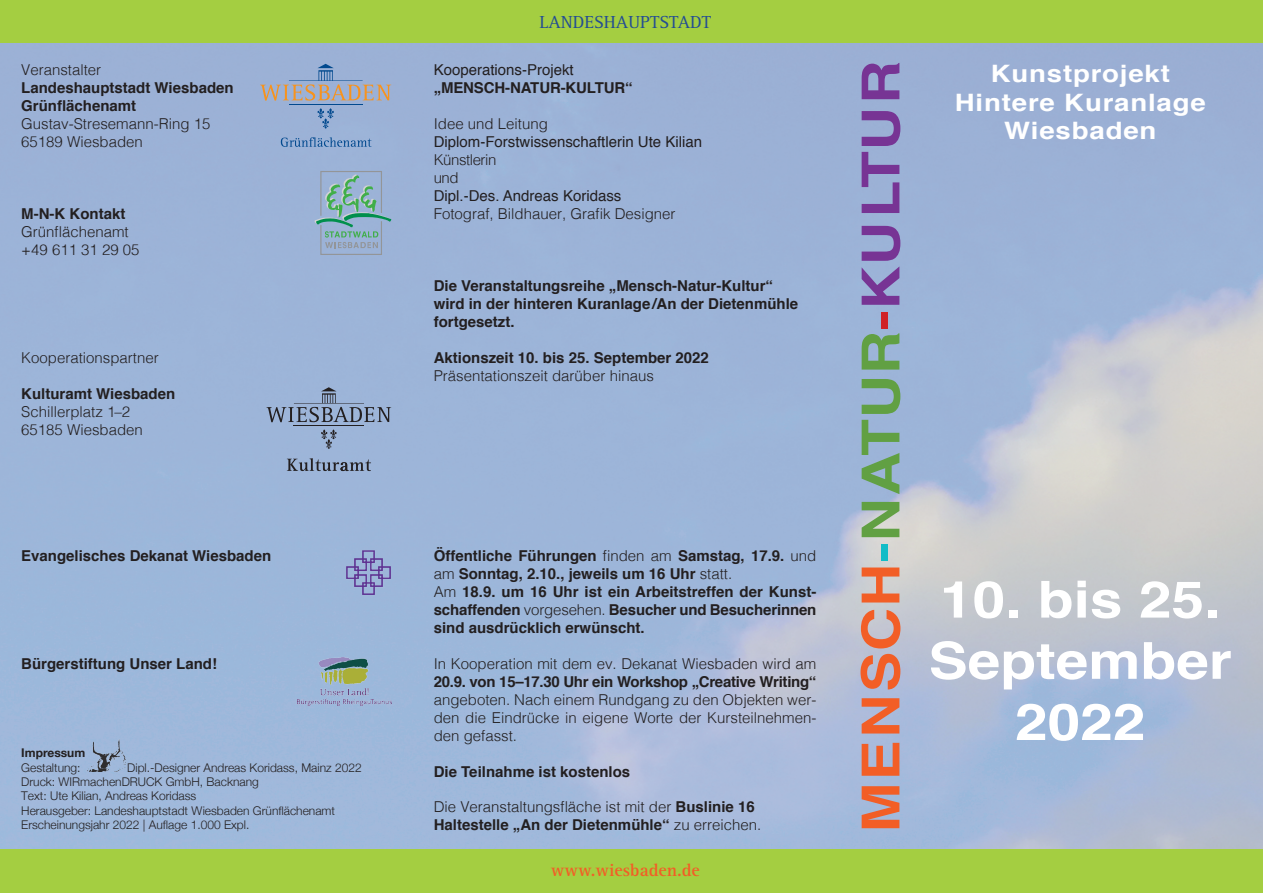
<style>
.page{position:relative;width:1263px;height:893px;background:#fff}
.page>*{position:absolute;margin:0;border:0;box-sizing:border-box;transform-origin:0 0}
.t1{font:700 52.5px "Helvetica";letter-spacing:.01em;color:#f25e26;scale:1.15 1}
.t2{font:700 51px/61.2px "Helvetica";color:#fff;text-align:center;scale:1.15 1}
.t3{font:700 24px/28.8px "Helvetica";letter-spacing:.03em;color:#fff;text-align:center;scale:1.15 1}
.t4{font:700 18px "Rotis Serif";color:#f25e26}
.t5{font:18px "Rotis Serif";color:#234c93}
.t6{font:700 15px/18px "Helvetica";color:#231f20}
.t7{font:300 15px/18px "Helvetica";color:#231f20}
.t8{font:15px "Helvetica";color:#231f20}
.t9{font:700 15px "Helvetica";letter-spacing:-.02em;color:#231f20}
.t10{font:300 15px/18px "Helvetica";letter-spacing:-.03em;color:#231f20}
.t11{font:300 12px/14.4px "Helvetica Neue";color:#231f20}
.t12{font:700 12px "Helvetica Neue";color:#231f20}
.s1{font-weight:300}
.s2{font-weight:700}
.s3{color:#12bcc7}
.s4{color:#61a043}
.s5{color:#d02126}
.s6{color:#773494}
</style>
<div class="page">
<img style="left:0;top:43px;width:1263px;height:807px">
<div style="left:0;top:850px;width:1263px;height:43px;background:#a4ce41"></div>
<div style="left:0;top:0;width:1263px;height:43px;background:#a4ce41"></div>
<hr style="left:289px;top:104px;width:74px;height:1px;background:#01498e">
<svg style="left:260px;top:64px;width:131px;height:37px;background:#a2aabc"></svg>
<svg style="left:317px;top:108px;width:17px;height:21px"></svg>
<svg style="left:281px;top:137px;width:90px;height:10px"></svg>
<svg style="left:315px;top:171px;width:76px;height:84px;background:#8dafbe"></svg>
<hr style="left:294px;top:426px;width:70px;height:1px;background:#231f20">
<svg style="left:266px;top:387px;width:125px;height:35px;background:#899dbb"></svg>
<svg style="left:321px;top:430px;width:16px;height:19px"></svg>
<svg style="left:287px;top:458px;width:84px;height:13px"></svg>
<img style="left:345px;top:549px;width:46px;height:46px">
<img style="left:85px;top:740px;width:40px;height:32px">
<img style="left:297px;top:657px;width:94px;height:48px">
<p class="t7" style="left:21px;top:59px;width:82px">Veranstalter</p>
<p class="t6" style="left:21px;top:77px;width:214px">Landeshauptstadt Wiesbaden<br>Grünflächenamt</p>
<p class="t7" style="left:21px;top:113px;width:191px">Gustav-Stresemann-Ring 15<br>65189 Wiesbaden</p>
<p class="t6" style="left:21px;top:203px;width:106px">M-N-K Kontakt</p>
<p class="t7" style="left:21px;top:221px;width:120px">Grünflächenamt +49 611 31 29 05</p>
<p class="t7" style="left:21px;top:347px;width:139px">Kooperationspartner</p>
<p class="t6" style="left:21px;top:383px;width:156px">Kulturamt Wiesbaden</p>
<p class="t7" style="left:21px;top:401px;width:123px">Schillerplatz 1–2<br>65185 Wiesbaden</p>
<p class="t6" style="left:21px;top:545px;width:251px">Evangelisches Dekanat Wiesbaden</p>
<p class="t6" style="left:21px;top:653px;width:197px">Bürgerstiftung Unser Land!</p>
<p class="t12" style="left:21px;top:743px;width:65px">Impressum</p>
<p class="t11" style="left:21px;top:759px;width:61px">Gestaltung:</p>
<p class="t11" style="left:21px;top:759px;width:342px;text-indent:106px">Dipl.-Designer Andreas Koridass, Mainz 2022<br>Druck: WIRmachenDRUCK GmbH, Backnang<br>Text: Ute Kilian, Andreas Koridass<br>Herausgeber: Landeshauptstadt Wiesbaden Grünflächenamt Erscheinungsjahr 2022 | Auflage 1.000 Expl.</p>
<p class="t5" style="left:539px;top:11px;width:173px">LANDESHAUPTSTADT</p>
<p class="t8" style="left:434px;top:57px;width:142px">Kooperations-Projekt</p>
<p class="t6" style="left:434px;top:78px;width:200px">„MENSCH-NATUR-KULTUR“</p>
<p class="t7" style="left:434px;top:114px;width:116px">Idee und Leitung</p>
<p class="t8" style="left:434px;top:129px;width:270px">Diplom-Forstwissenschaftlerin Ute Kilian</p>
<p class="t10" style="left:434px;top:150px;width:64px">Künstlerin und</p>
<p class="t8" style="left:434px;top:183px;width:189px">Dipl.-Des. Andreas Koridass</p>
<p class="t7" style="left:434px;top:204px;width:243px">Fotograf, Bildhauer, Grafik Designer</p>
<p class="t6" style="left:434px;top:276px;width:366px">Die Veranstaltungsreihe „Mensch-Natur-Kultur“ wird in der hinteren Kuranlage/An der Dietenmühle fortgesetzt.</p>
<p class="t6" style="left:434px;top:348px;width:277px">Aktionszeit 10. bis 25. September 2022</p>
<p class="t7" style="left:434px;top:366px;width:222px">Präsentationszeit darüber hinaus</p>
<p class="t6" style="left:434px;top:546px;width:384px">Öffentliche Führungen <span class="s1">finden am</span> Samstag, 17.9. <span class="s1">und am</span> Sonntag, 2.10., jeweils um 16 Uhr <span class="s1">statt.<br>Am</span> 18.9. um 16 Uhr ist ein Arbeitstreffen der Kunst&shy;schaffenden <span class="s1">vorgesehen.</span> Besucher und Besucherinnen sind ausdrücklich erwünscht.</p>
<p class="t7" style="left:434px;top:654px;width:384px">In Kooperation mit dem ev. Dekanat Wiesbaden wird am</p>
<p class="t9" style="left:434px;top:668px;width:384px">20.9. von 15–17.30 Uhr ein Workshop „Creative Writing“</p>
<p class="t7" style="left:434px;top:690px;width:384px;text-align:justify">angeboten. Nach einem Rundgang zu den Objekten wer&shy;den die Eindrücke in eigene Worte der Kursteilnehmen&shy;den gefasst.</p>
<p class="t6" style="left:434px;top:762px;width:198px">Die Teilnahme ist kostenlos</p>
<p class="t7" style="left:434px;top:796px;width:329px">Die Veranstaltungsfläche ist mit der <span class="s2">Buslinie 16<br>Haltestelle „An der Dietenmühle“</span> zu erreichen.</p>
<p class="t4" style="left:551px;top:859px;width:150px">www.wiesbaden.de</p>
<h1 class="t1" style="left:833px;top:833px;width:673px;rotate:-90deg">MENSCH<span class="s3">-</span><span class="s4">NATUR</span><span class="s5">-</span><span class="s6">KULTUR</span></h1>
<h3 class="t3" style="left:955px;top:58px;width:220px">Kunstprojekt<br>Hintere Kuranlage<br>Wiesbaden</h3>
<h2 class="t2" style="left:928px;top:566px;width:265px">10. bis 25.<br>September<br>2022</h2>
</div>
